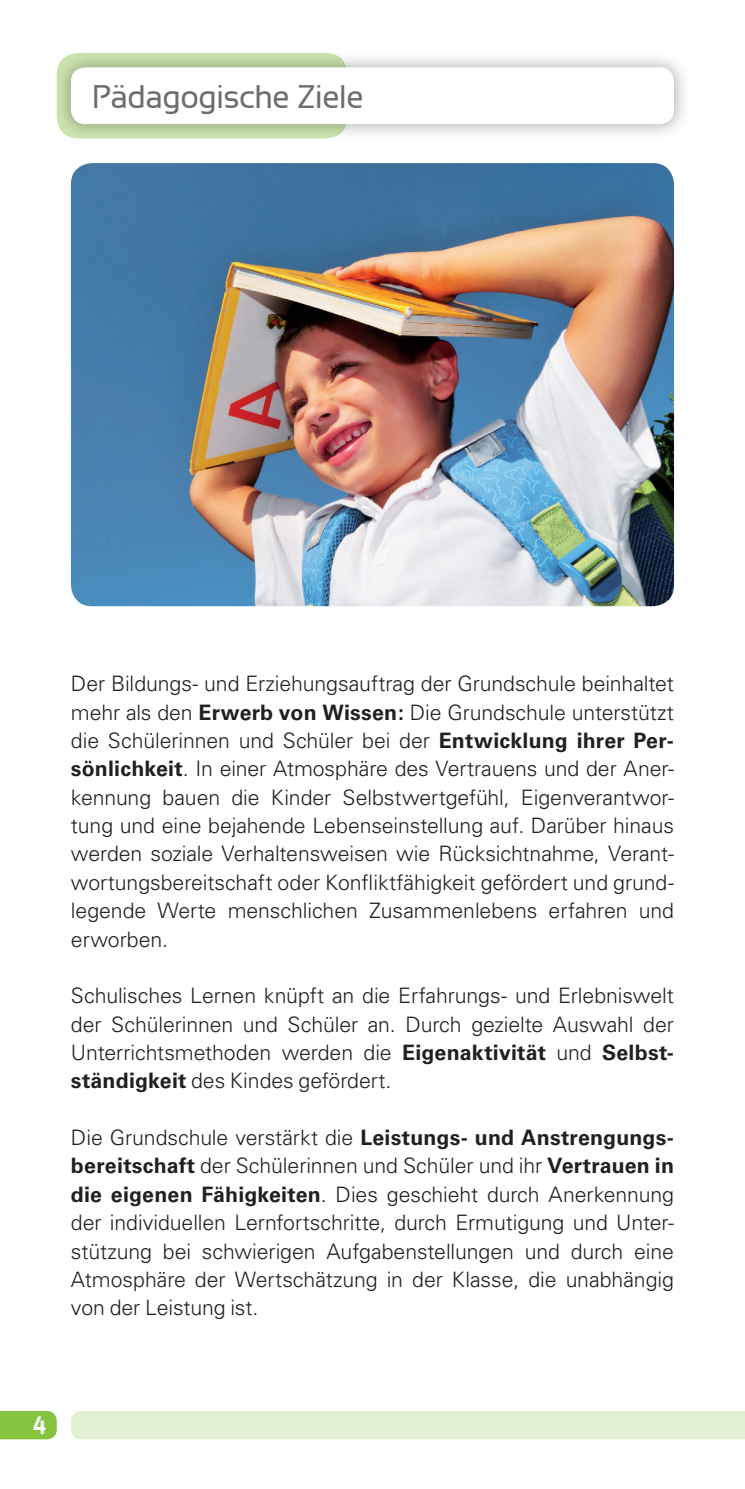
<style>
.page{position:relative;width:745px;height:1489px;background:#fff}
.page>*{position:absolute;margin:0;border:0;box-sizing:border-box;transform-origin:0 0}
.t1{font:32.5px "Sansation";letter-spacing:-.015em;color:#6c6d70}
.t2{font:700 25px "Sansation";color:#fff}
.t3{font:300 21.25px/28.2px "Univers";letter-spacing:-.005em;color:#231f20}
.s1{font-weight:700}
</style>
<div class="page">
<div style="left:0;top:1411px;width:57px;height:28px;background:#86c43f"></div>
<div style="left:71px;top:1411px;width:673px;height:28px;background:#e3f0d4"></div>
<img style="left:56px;top:53px;width:628px;height:86px">
<img style="left:57px;top:53px;width:290px;height:85px;border-radius:21px">
<div style="left:71px;top:67px;width:602px;height:57px;background:#fff;border-radius:14px"></div>
<img style="left:71px;top:163px;width:602px;height:443px;border-radius:21px">
<h2 class="t1" style="left:92px;top:84px;width:273px">Pädagogische Ziele</h2>
<p class="t3" style="left:71px;top:671px;width:604px">Der Bildungs- und Erziehungsauftrag der Grundschule beinhaltet mehr als den <span class="s1">Erwerb von Wissen:</span> Die Grundschule unterstützt</p>
<p class="t3" style="left:71px;top:728px;width:604px;text-align:justify">die Schülerinnen und Schüler bei der <span class="s1">Entwicklung ihrer Per&shy;sönlichkeit</span>. In einer Atmosphäre des Vertrauens und der Aner&shy;kennung bauen die Kinder Selbstwertgefühl, Eigenverantwor-</p>
<p class="t3" style="left:71px;top:841px;width:604px">werden soziale Verhaltensweisen wie Rücksichtnahme, Verant&shy;wortungsbereitschaft oder Konfliktfähigkeit gefördert und grund-</p>
<p class="t3" style="left:71px;top:813px;width:604px">tung und eine bejahende Lebenseinstellung auf. Darüber hinaus</p>
<p class="t3" style="left:71px;top:898px;width:604px">legende Werte menschlichen Zusammenlebens erfahren und erworben.</p>
<p class="t3" style="left:71px;top:983px;width:604px">Schulisches Lernen knüpft an die Erfahrungs- und Erlebniswelt der Schülerinnen und Schüler an. Durch gezielte Auswahl der</p>
<p class="t3" style="left:71px;top:1068px;width:322px"><span class="s1">ständigkeit</span> des Kindes gefördert.</p>
<p class="t3" style="left:71px;top:1040px;width:604px">Unterrichtsmethoden werden die <span class="s1">Eigenaktivität</span> und <span class="s1">Selbst-</span></p>
<p class="t3" style="left:71px;top:1125px;width:604px">Die Grundschule verstärkt die <span class="s1">Leistungs- und Anstrengungs-</span></p>
<p class="t3" style="left:71px;top:1153px;width:604px"><span class="s1">bereitschaft</span> der Schülerinnen und Schüler und ihr <span class="s1">Vertrauen in die eigenen Fähigkeiten</span>. Dies geschieht durch Anerkennung</p>
<p class="t3" style="left:71px;top:1238px;width:604px;text-align:justify">stützung bei schwierigen Aufgabenstellungen und durch eine Atmosphäre der Wertschätzung in der Klasse, die unabhängig von der Leistung ist.</p>
<p class="t3" style="left:71px;top:1210px;width:604px">der individuellen Lernfortschritte, durch Ermutigung und Unter-</p>
<p class="t2" style="left:33px;top:1415px;width:15px">4</p>
</div>
